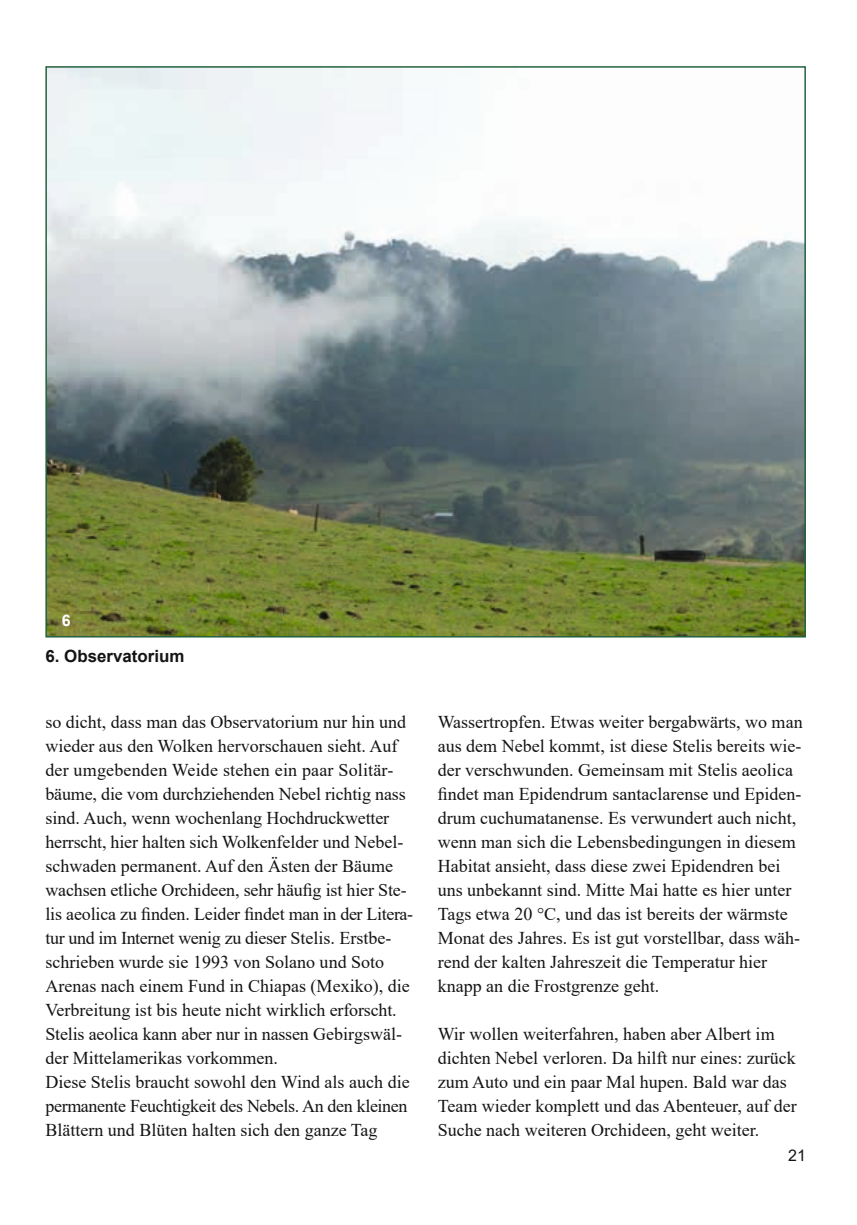
<style>
.page{position:relative;width:857px;height:1225px;background:#fff}
.page>*{position:absolute;margin:0;border:0;box-sizing:border-box;transform-origin:0 0}
.t1{font:18px/24px "Times New Roman";color:#131413}
.t2{font:700 16.8px "Arial";color:#131413}
.t3{font:16px "Arial";color:#131413}
.t4{font:700 16px "Arial";color:#fff}
</style>
<div class="page">
<img style="left:48px;top:69px;width:754px;height:565px">
<p class="t4" style="left:62px;top:609px;width:10px">6</p>
<p class="t2" style="left:45px;top:644px;width:140px">6. Observatorium</p>
<p class="t1" style="left:45px;top:710px;width:369px">so dicht, dass man das Observatorium nur hin und wieder aus den Wolken hervorschauen sieht. Auf der umgebenden Weide stehen ein paar Solitär&shy;bäume, die vom durchziehenden Nebel richtig nass sind. Auch, wenn wochenlang Hochdruckwetter herrscht, hier halten sich Wolkenfelder und Nebel&shy;schwaden permanent. Auf den Ästen der Bäume wachsen etliche Orchideen, sehr häufig ist hier Ste&shy;lis aeolica zu finden. Leider findet man in der Litera&shy;tur und im Internet wenig zu dieser Stelis. Erstbe&shy;schrieben wurde sie 1993 von Solano und Soto Arenas nach einem Fund in Chiapas (Mexiko), die Verbreitung ist bis heute nicht wirklich erforscht.<br>Stelis aeolica kann aber nur in nassen Gebirgswäl&shy;der Mittelamerikas vorkommen.<br>Diese Stelis braucht sowohl den Wind als auch die permanente Feuchtigkeit des Nebels. An den kleinen Blättern und Blüten halten sich den ganze Tag</p>
<p class="t1" style="left:437px;top:709px;width:366px">Wassertropfen. Etwas weiter bergabwärts, wo man aus dem Nebel kommt, ist diese Stelis bereits wie&shy;der verschwunden. Gemeinsam mit Stelis aeolica findet man Epidendrum santaclarense und Epiden&shy;drum cuchumatanense. Es verwundert auch nicht, wenn man sich die Lebensbedingungen in diesem Habitat ansieht, dass diese zwei Epidendren bei uns unbekannt sind. Mitte Mai hatte es hier unter Tags etwa 20 °C, und das ist bereits der wärmste Monat des Jahres. Es ist gut vorstellbar, dass wäh&shy;rend der kalten Jahreszeit die Temperatur hier knapp an die Frostgrenze geht.</p>
<p class="t1" style="left:437px;top:1021px;width:360px">Wir wollen weiterfahren, haben aber Albert im dichten Nebel verloren. Da hilft nur eines: zurück zum Auto und ein paar Mal hupen. Bald war das Team wieder komplett und das Abenteuer, auf der Suche nach weiteren Orchideen, geht weiter.</p>
<p class="t3" style="left:787px;top:1144px;width:19px">21</p>
</div>
